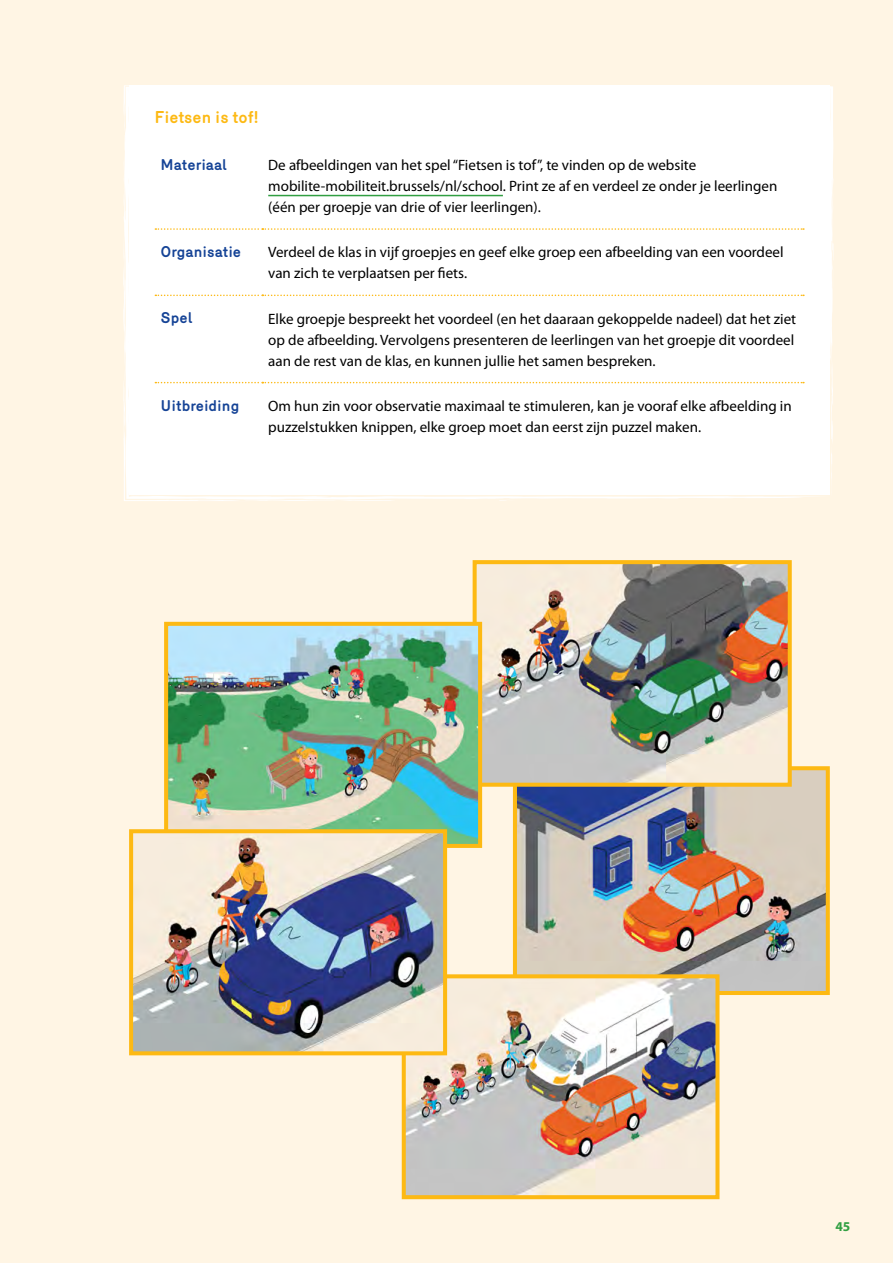
<style>
.page{position:relative;width:893px;height:1263px;background:#fff5e4}
.page>*{position:absolute;margin:0;border:0;box-sizing:border-box;transform-origin:0 0}
.t1{font:700 16.5px "Mercury";color:#fdb913}
.t2{font:15px/21px "Myriad Pro";color:#000}
.t3{font:700 15px "Mercury";color:#154396}
.t4{font:700 13.5px "Myriad Pro";color:#319f42}
</style>
<div class="page">
<div style="left:123px;top:85px;width:711px;height:410px;background:#fff"></div>
<svg style="left:828px;top:355px;width:5px;height:140px"></svg>
<svg style="left:659px;top:86px;width:17px;height:2px"></svg>
<svg style="left:826px;top:92px;width:2px;height:7px"></svg>
<svg style="left:740px;top:86px;width:52px;height:5px"></svg>
<svg style="left:686px;top:91px;width:26px;height:1px"></svg>
<svg style="left:549px;top:89px;width:12px;height:1px"></svg>
<svg style="left:590px;top:86px;width:28px;height:7px"></svg>
<svg style="left:387px;top:85px;width:50px;height:7px"></svg>
<svg style="left:262px;top:86px;width:14px;height:5px"></svg>
<svg style="left:331px;top:85px;width:45px;height:7px"></svg>
<svg style="left:300px;top:87px;width:21px;height:4px"></svg>
<svg style="left:149px;top:86px;width:24px;height:7px"></svg>
<div style="left:123px;top:205px;width:682px;height:296px;background:#fff"></div>
<img style="left:518px;top:771px;width:307px;height:219px">
<div style="left:513px;top:766px;width:317px;height:229px;border:4px solid #fdb913"></div>
<img style="left:478px;top:565px;width:309px;height:217px">
<div style="left:473px;top:560px;width:319px;height:227px;border:4px solid #fdb913"></div>
<img style="left:407px;top:979px;width:307px;height:215px">
<div style="left:402px;top:974px;width:317px;height:225px;border:4px solid #fdb913"></div>
<img style="left:169px;top:627px;width:308px;height:216px">
<div style="left:164px;top:622px;width:318px;height:226px;border:4px solid #fdb913"></div>
<img style="left:134px;top:834px;width:308px;height:216px">
<div style="left:129px;top:829px;width:318px;height:226px;border:4px solid #fdb913"></div>
<p class="t1" style="left:155px;top:108px;width:105px">Fietsen is tof!</p>
<p class="t3" style="left:161px;top:156px;width:68px">Materiaal</p>
<p class="t2" style="left:268px;top:155px;width:511px">De afbeeldingen van het spel “Fietsen is tof”, te vinden op de website mobilite-mobiliteit.brussels/nl/school. Print ze af en verdeel ze onder je leerlingen (één per groepje van drie of vier leerlingen).</p>
<p class="t3" style="left:161px;top:243px;width:82px">Organisatie</p>
<p class="t2" style="left:268px;top:242px;width:517px">Verdeel de klas in vijf groepjes en geef elke groep een afbeelding van een voordeel van zich te verplaatsen per fiets.</p>
<p class="t3" style="left:161px;top:309px;width:33px">Spel</p>
<p class="t2" style="left:268px;top:308px;width:529px">Elke groepje bespreekt het voordeel (en het daaraan gekoppelde nadeel) dat het ziet op de afbeelding. Vervolgens presenteren de leerlingen van het groepje dit voordeel aan de rest van de klas, en kunnen jullie het samen bespreken.</p>
<p class="t3" style="left:161px;top:396px;width:80px">Uitbreiding</p>
<p class="t2" style="left:268px;top:396px;width:525px">Om hun zin voor observatie maximaal te stimuleren, kan je vooraf elke afbeelding in puzzelstukken knippen, elke groep moet dan eerst zijn puzzel maken.</p>
<p class="t4" style="left:835px;top:1217px;width:16px">45</p>
</div>
